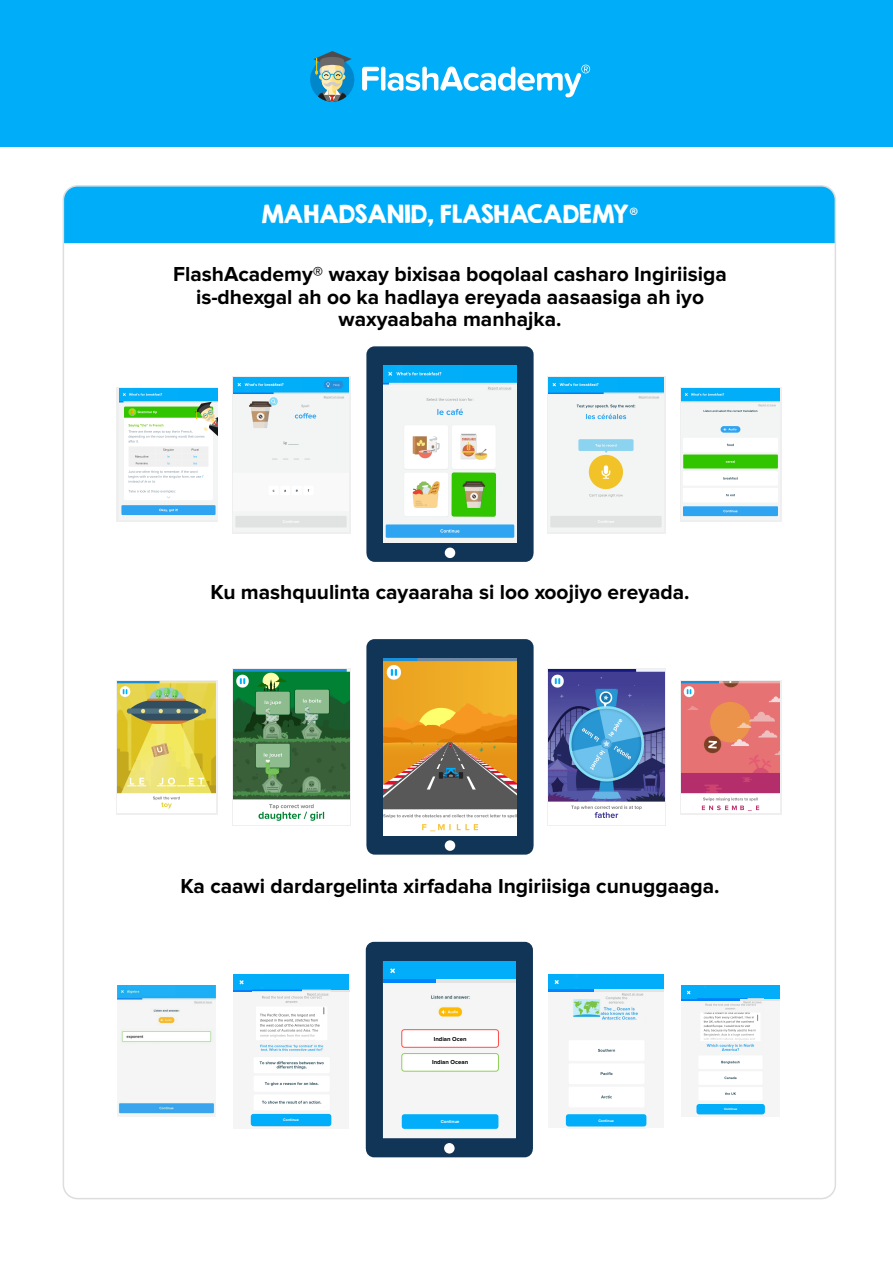
<style>
.page{position:relative;width:893px;height:1263px;background:#fff}
.page>*{position:absolute;margin:0;border:0;box-sizing:border-box;transform-origin:0 0}
.t1{font:22.5px "KG Second Chances Solid";color:#fff}
.t2{font:700 21px/22.5px "Proxima Nova";color:#000;text-align:center}
.t3{font:700 6px "Proxima Nova";color:#000}
.t4{font:700 4.5px "Proxima Nova";color:#fff}
.t5{font:700 3.75px "Proxima Nova";color:#fff}
.t6{font:700 3.15px "Proxima Nova";color:#fff}
.s1{font-family:"Myriad Pro"}
</style>
<div class="page">
<div style="left:548px;top:974px;width:116px;height:16px;background:#02aef9"></div>
<div style="left:548px;top:989px;width:116px;height:139px;background:#f4f5f4"></div>
<svg style="left:555px;top:980px;width:4px;height:4px"></svg>
<div style="left:681px;top:986px;width:99px;height:13px;background:#02aef9"></div>
<div style="left:681px;top:999px;width:99px;height:117px;background:#f4f5f4"></div>
<div style="left:63px;top:188px;width:770px;height:55px;background:#00adf8"></div>
<div style="left:0;top:0;width:893px;height:146px;background:#00adf8"></div>
<svg style="left:362px;top:65px;width:228px;height:32px"></svg>
<div style="left:310px;top:58px;width:44px;height:44px;background:#0086cb;border-radius:50%"></div>
<svg style="left:313px;top:51px;width:39px;height:51px"></svg>
<svg style="left:232px;top:668px;width:119px;height:158px"></svg>
<div style="left:547px;top:668px;width:119px;height:158px;background:linear-gradient(to right,#fff,#fff)"></div>
<div style="left:116px;top:680px;width:101px;height:134px;background:#efefef"></div>
<div style="left:232px;top:376px;width:119px;height:157px;background:#efefef"></div>
<div style="left:547px;top:376px;width:119px;height:157px;background:#efefef"></div>
<div style="left:680px;top:387px;width:101px;height:134px;background:#03aef8"></div>
<div style="left:116px;top:387px;width:101px;height:134px;background:linear-gradient(to bottom,#efefef,#efefef)"></div>
<svg style="left:366px;top:639px;width:168px;height:216px"></svg>
<svg style="left:366px;top:346px;width:168px;height:216px"></svg>
<img style="left:384px;top:659px;width:132px;height:176px">
<img style="left:681px;top:681px;width:99px;height:130px">
<img style="left:117px;top:681px;width:99px;height:132px">
<img style="left:548px;top:670px;width:116px;height:154px">
<img style="left:233px;top:670px;width:116px;height:155px">
<img style="left:384px;top:366px;width:132px;height:176px">
<img style="left:548px;top:377px;width:116px;height:150px">
<img style="left:233px;top:377px;width:116px;height:150px">
<img style="left:119px;top:389px;width:99px;height:131px">
<img style="left:681px;top:393px;width:99px;height:127px">
<img style="left:117px;top:986px;width:99px;height:131px">
<div style="left:233px;top:974px;width:116px;height:16px;background:#02aef9"></div>
<div style="left:233px;top:990px;width:116px;height:138px;background:#f4f5f4"></div>
<hr style="left:233px;top:990px;width:69px;height:1px;background:#027ffc">
<hr style="left:302px;top:990px;width:47px;height:1px;background:#e2e3e2">
<img style="left:253px;top:989px;width:78px;height:138px">
<svg style="left:239px;top:980px;width:5px;height:4px"></svg>
<img style="left:567px;top:991px;width:78px;height:136px">
<svg style="left:366px;top:942px;width:167px;height:215px"></svg>
<div style="left:402px;top:1030px;width:96px;height:17px;background:#fff;border-radius:3px"></div>
<div style="left:402px;top:1029px;width:97px;height:18px;border:1px solid #ff4d4d;border-radius:3px"></div>
<div style="left:402px;top:1114px;width:96px;height:15px;background:#02aef9;border-radius:3px"></div>
<div style="left:402px;top:1053px;width:96px;height:18px;background:#fff;border-radius:3px"></div>
<div style="left:402px;top:1053px;width:97px;height:18px;border:1px solid #90ce59;border-radius:3px"></div>
<hr style="left:548px;top:989px;width:116px;height:2px;background:#e2e3e2">
<hr style="left:548px;top:989px;width:46px;height:2px;background:#0185ff">
<div style="left:566px;top:1114px;width:80px;height:12px;background:#02aef9;border-radius:3px"></div>
<div style="left:251px;top:1114px;width:80px;height:12px;background:#02aef9;border-radius:3px"></div>
<img style="left:697px;top:998px;width:67px;height:117px">
<hr style="left:681px;top:999px;width:59px;height:1px;background:#027ffc">
<hr style="left:740px;top:999px;width:40px;height:1px;background:#e2e3e2">
<div style="left:696px;top:1104px;width:69px;height:10px;background:#02aef9;border-radius:3px"></div>
<p class="t1" style="left:261px;top:199px;width:379px">MAHADSANID, FLASHACADEMY<span class="s1">®</span></p>
<p class="t2" style="left:173px;top:264px;width:555px">FlashAcademy® waxay bixisaa boqolaal casharo Ingiriisiga is-dhexgal ah oo ka hadlaya ereyada aasaasiga ah iyo waxyaabaha manhajka.</p>
<p class="t2" style="left:210px;top:582px;width:481px">Ku mashquulinta cayaaraha si loo xoojiyo ereyada.</p>
<p class="t2" style="left:180px;top:876px;width:541px">Ka caawi dardargelinta xirfadaha Ingiriisiga cunuggaaga.</p>
<p class="t3" style="left:434px;top:1036px;width:34px">Indian Ocen</p>
<p class="t3" style="left:432px;top:1059px;width:38px">Indian Ocean</p>
<p class="t5" style="left:283px;top:1118px;width:17px">Continue</p>
<p class="t5" style="left:598px;top:1119px;width:17px">Continue</p>
<p class="t4" style="left:441px;top:1120px;width:20px">Continue</p>
<p class="t6" style="left:724px;top:1108px;width:15px">Continue</p>
</div>
